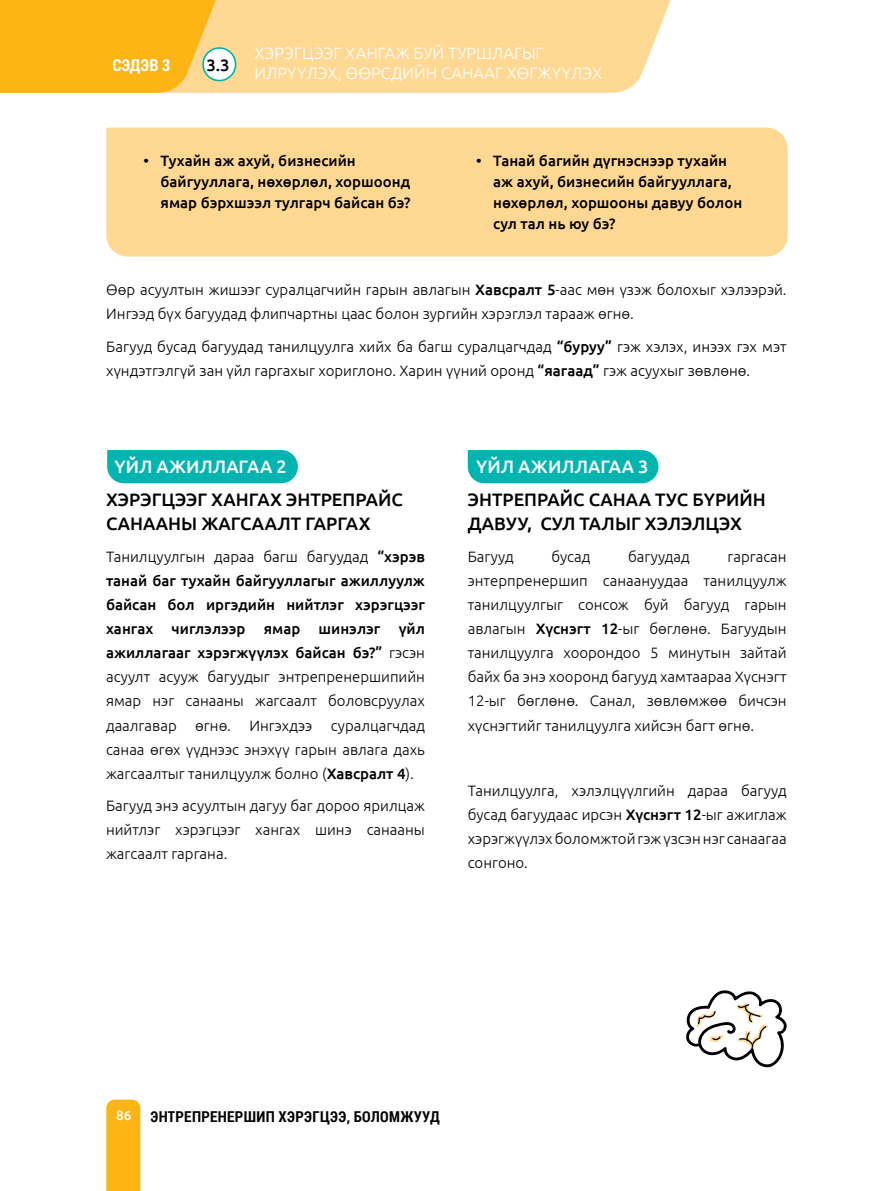
<style>
.page{position:relative;width:893px;height:1191px;background:#fff}
.page>*{position:absolute;margin:0;border:0;box-sizing:border-box;transform-origin:0 0}
.t1{font:500 18px/24px "Ubuntu";color:#000}
.t2{font:500 18px "Ubuntu";color:#fff}
.t3{font:300 16.5px/19.5px "Ubuntu";color:#fff}
.t4{font:700 16.5px "Roboto Condensed";color:#fff}
.t5{font:500 16.5px "Ubuntu";color:#000}
.t6{font:300 15px/24px "Ubuntu";color:#000;text-align:justify}
.t7{font:500 15px/21px "Ubuntu";color:#000}
.t8{font:700 15px "Roboto Condensed";letter-spacing:.02em;color:#000}
.t9{font:500 13.5px "Ubuntu";color:#fff}
.s1{font-weight:500}
</style>
<div class="page">
<div style="left:106px;top:128px;width:682px;height:128px;background:#ffd893"></div>
<div style="left:107px;top:450px;width:191px;height:33px;background:#00b5b0"></div>
<div style="left:468px;top:450px;width:190px;height:33px;background:#00b5b0"></div>
<svg style="left:686px;top:990px;width:101px;height:78px"></svg>
<div style="left:216px;top:0;width:455px;height:93px;background:#ffd893"></div>
<div style="left:203px;top:48px;width:33px;height:33px;background:#fff;border-radius:50%"></div>
<div style="left:202px;top:47px;width:34px;height:34px;border:2px solid #00b5b0;border-radius:50%"></div>
<svg style="left:0;top:0;width:216px;height:93px;background:#fbb822"></svg>
<div style="left:106px;top:1099px;width:34px;height:92px;background:#fcb515"></div>
<p class="t4" style="left:113px;top:53px;width:59px">СЭДЭВ 3</p>
<p class="t5" style="left:207px;top:54px;width:25px">3.3</p>
<p class="t3" style="left:255px;top:43px;width:349px">ХЭРЭГЦЭЭГ ХАНГАЖ БУЙ ТУРШЛАГЫГ<br>ИЛРҮҮЛЭХ, ӨӨРСДИЙН САНААГ ХӨГЖҮҮЛЭХ</p>
<p class="t7" style="left:161px;top:150px;width:252px;text-indent:-17px">• Тухайн аж ахуй, бизнесийн байгууллага, нөхөрлөл, хоршоонд ямар бэрхшээл тулгарч байсан бэ?</p>
<p class="t7" style="left:493px;top:150px;width:250px;text-indent:-17px">• Танай багийн дүгнэснээр тухайн аж ахуй, бизнесийн байгууллага, нөхөрлөл, хоршооны давуу болон сул тал нь юу бэ?</p>
<p class="t6" style="left:106px;top:277px;width:682px">Өөр асуултын жишээг суралцагчийн гарын авлагын <span class="s1">Хавсралт 5</span>-аас мөн үзэж болохыг хэлээрэй.<br>Ингээд бүх багуудад флипчартны цаас болон зургийн хэрэглэл тарааж өгнө.</p>
<p class="t6" style="left:106px;top:334px;width:682px">Багууд бусад багуудад танилцуулга хийх ба багш суралцагчдад <span class="s1">“буруу”</span> гэж хэлэх, инээх гэх мэт хүндэтгэлгүй зан үйл гаргахыг хориглоно. Харин үүний оронд <span class="s1">“яагаад”</span> гэж асуухыг зөвлөнө.</p>
<p class="t2" style="left:114px;top:455px;width:174px">ҮЙЛ АЖИЛЛАГАА 2</p>
<p class="t1" style="left:106px;top:487px;width:298px">ХЭРЭГЦЭЭГ ХАНГАХ ЭНТРЕПРАЙС<br>САНААНЫ ЖАГСААЛТ ГАРГАХ</p>
<p class="t6" style="left:106px;top:545px;width:320px">Танилцуулгын дараа багш багуудад <span class="s1">“хэрэв танай баг тухайн байгууллагыг ажиллуулж байсан бол иргэдийн нийтлэг хэрэгцээг хангах чиглэлээр ямар шинэлэг үйл ажиллагааг хэрэгжүүлэх байсан бэ?”</span> гэсэн асуулт асууж багуудыг энтрепренершипийн ямар нэг санааны жагсаалт боловсруулах даалгавар өгнө. Ингэхдээ суралцагчдад санаа өгөх үүднээс энэхүү гарын авлага дахь жагсаалтыг танилцуулж болно (<span class="s1">Хавсралт 4</span>).</p>
<p class="t6" style="left:106px;top:793px;width:320px">Багууд энэ асуултын дагуу баг дороо ярилцаж нийтлэг хэрэгцээг хангах шинэ санааны жагсаалт гаргана.</p>
<p class="t2" style="left:476px;top:455px;width:174px">ҮЙЛ АЖИЛЛАГАА 3</p>
<p class="t1" style="left:468px;top:487px;width:300px">ЭНТРЕПРАЙС САНАА ТУС БҮРИЙН<br>ДАВУУ, СУЛ ТАЛЫГ ХЭЛЭЛЦЭХ</p>
<p class="t6" style="left:468px;top:545px;width:47px">Багууд</p>
<p class="t6" style="left:551px;top:545px;width:40px">бусад</p>
<p class="t6" style="left:628px;top:545px;width:63px">багуудад</p>
<p class="t6" style="left:468px;top:545px;width:320px;text-indent:260px">гаргасан энтерпренершип санаануудаа танилцуулж танилцуулгыг сонсож буй багууд гарын авлагын <span class="s1">Хүснэгт 12</span>-ыг бөглөнө. Багуудын танилцуулга хоорондоо 5 минутын зайтай байх ба энэ хооронд багууд хамтаараа Хүснэгт 12-ыг бөглөнө. Санал, зөвлөмжөө бичсэн хүснэгтийг танилцуулга хийсэн багт өгнө.</p>
<p class="t6" style="left:468px;top:778px;width:320px">Танилцуулга, хэлэлцүүлгийн дараа багууд бусад багуудаас ирсэн <span class="s1">Хүснэгт 12</span>-ыг ажиглаж хэрэгжүүлэх боломжтой гэж үзсэн нэг санаагаа сонгоно.</p>
<p class="t9" style="left:116px;top:1106px;width:17px">86</p>
<p class="t8" style="left:151px;top:1106px;width:291px">ЭНТРЕПРЕНЕРШИП ХЭРЭГЦЭЭ, БОЛОМЖУУД</p>
</div>
